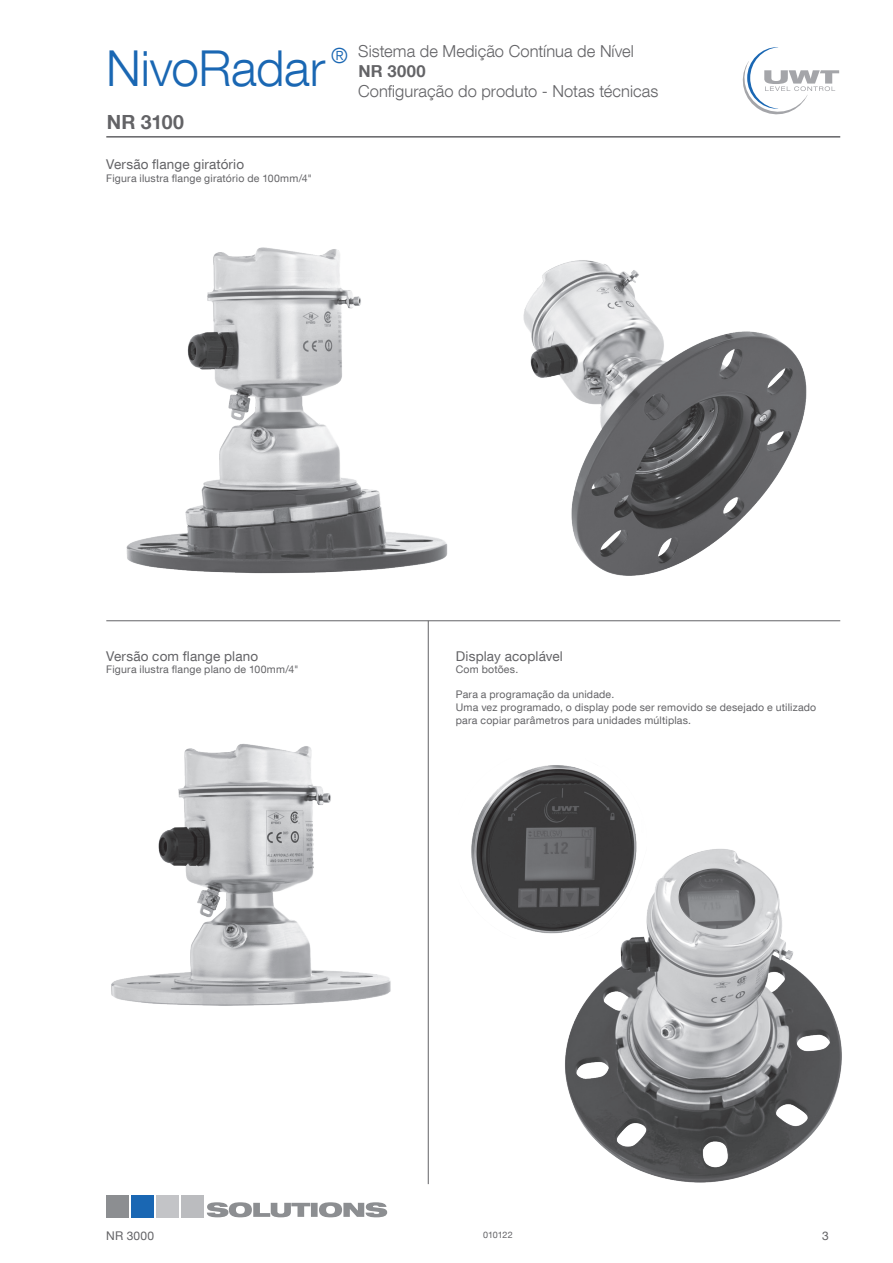
<style>
.page{position:relative;width:893px;height:1263px;background:#fff}
.page>*{position:absolute;margin:0;border:0;box-sizing:border-box;transform-origin:0 0}
.t1{font:300 49.5px "Helvetica Neue LT Com";letter-spacing:-.01em;color:#1a67b3}
.t2{font:300 20.85px "Helvetica Neue LT Com";color:#1a67b3}
.t3{font:700 19.5px "Helvetica Neue LT Com";letter-spacing:-.01em;color:#636366}
.t4{font:300 16.5px "Helvetica Neue LT Com";letter-spacing:.005em;color:#636366}
.t5{font:700 16.5px "Helvetica Neue LT Com";letter-spacing:.03em;color:#636366}
.t6{font:13.5px "Helvetica Neue LT Com";letter-spacing:.01em;color:#636366}
.t7{font:12px "Helvetica Neue LT Com";letter-spacing:.025em;color:#636366}
.t8{font:10.5px/12.6px "Helvetica Neue LT Com";letter-spacing:.02em;color:#636366}
.t9{font:9px "Helvetica Neue LT Com";color:#636366}
</style>
<div class="page">
<svg style="left:742px;top:47px;width:97px;height:68px"></svg>
<div style="left:106px;top:1195px;width:22px;height:22px;background:#8c8e91"></div>
<div style="left:131px;top:1195px;width:22px;height:22px;background:#1a67b3"></div>
<div style="left:157px;top:1195px;width:22px;height:22px;background:#c3c4c7"></div>
<div style="left:182px;top:1195px;width:22px;height:22px;background:#bbbcbf"></div>
<svg style="left:207px;top:1202px;width:180px;height:15px"></svg>
<hr style="left:106px;top:136px;width:734px;height:2px;background:#636366">
<img style="left:111px;top:744px;width:280px;height:262px">
<img style="left:126px;top:247px;width:322px;height:327px">
<img style="left:471px;top:765px;width:165px;height:169px">
<img style="left:563px;top:840px;width:279px;height:343px">
<img style="left:523px;top:260px;width:284px;height:316px">
<hr style="left:106px;top:620px;width:734px;height:1px;background:#636366">
<hr style="left:428px;top:621px;width:1px;height:563px;background:#636366">
<h1 class="t1" style="left:106px;top:38px;width:221px">NivoRadar</h1>
<h2 class="t2" style="left:331px;top:42px;width:18px">®</h2>
<h3 class="t3" style="left:107px;top:109px;width:79px">NR 3100</h3>
<p class="t6" style="left:106px;top:156px;width:139px">Versão flange giratório</p>
<p class="t8" style="left:106px;top:172px;width:207px">Figura ilustra flange giratório de 100mm/4"</p>
<h3 class="t4" style="left:358px;top:41px;width:277px">Sistema de Medição Contínua de Nível</h3>
<h3 class="t5" style="left:358px;top:61px;width:69px">NR 3000</h3>
<h3 class="t4" style="left:358px;top:81px;width:302px">Configuração do produto - Notas técnicas</h3>
<p class="t6" style="left:106px;top:647px;width:153px">Versão com flange plano</p>
<p class="t8" style="left:106px;top:663px;width:194px">Figura ilustra flange plano de 100mm/4"</p>
<p class="t6" style="left:456px;top:647px;width:109px">Display acoplável</p>
<p class="t8" style="left:456px;top:663px;width:64px">Com botões.</p>
<p class="t8" style="left:456px;top:688px;width:362px">Para a programação da unidade.<br>Uma vez programado, o display pode ser removido se desejado e utilizado para copiar parâmetros para unidades múltiplas.</p>
<p class="t7" style="left:106px;top:1228px;width:50px">NR 3000</p>
<p class="t9" style="left:483px;top:1229px;width:31px">010122</p>
<p class="t7" style="left:822px;top:1228px;width:8px">3</p>
</div>
